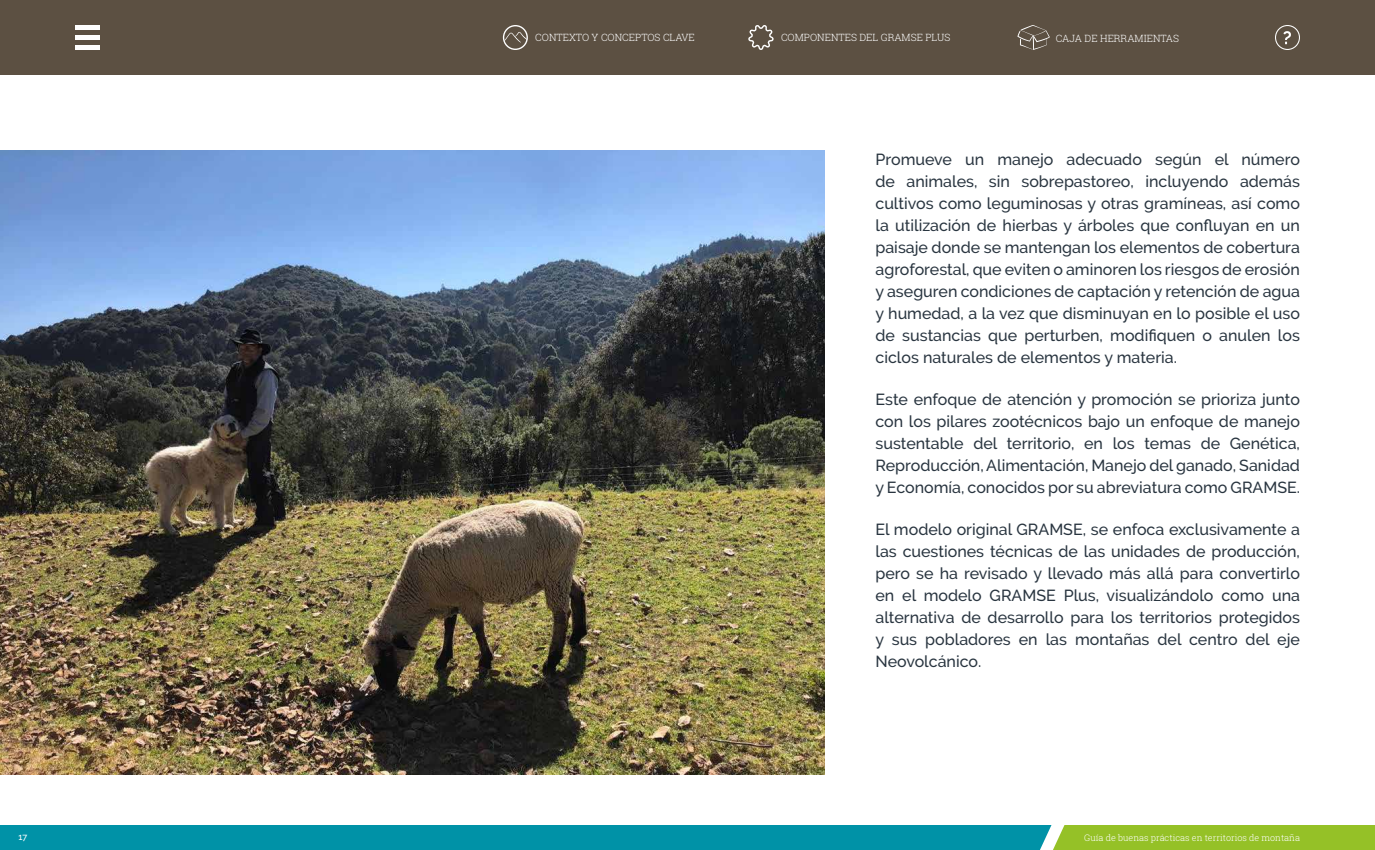
<style>
.page{position:relative;width:1375px;height:850px;background:#fff}
.page>*{position:absolute;margin:0;border:0;box-sizing:border-box;transform-origin:0 0}
.t1{font:500 16px/22px "Raleway";color:#293540;text-align:justify}
.t2{font:300 10px "Roboto Slab";color:#fff}
.t3{font:300 9px "Roboto Slab";color:#fff}
.t4{font:500 9px "Raleway";color:#fff}
</style>
<div class="page">
<div style="left:0;top:0;width:1375px;height:75px;background:#5c5042"></div>
<div style="left:75px;top:25px;width:25px;height:5px;background:#fff"></div>
<div style="left:75px;top:35px;width:25px;height:5px;background:#fff"></div>
<div style="left:75px;top:45px;width:25px;height:5px;background:#fff"></div>
<div style="left:1275px;top:25px;width:25px;height:25px;border:1px solid #fff;border-radius:50%"></div>
<svg style="left:1283px;top:31px;width:8px;height:13px"></svg>
<svg style="left:748px;top:25px;width:26px;height:25px"></svg>
<div style="left:503px;top:25px;width:25px;height:25px;border:1px solid #fff;border-radius:50%"></div>
<svg style="left:504px;top:32px;width:24px;height:11px"></svg>
<svg style="left:1017px;top:25px;width:33px;height:25px"></svg>
<div style="left:0;top:825px;width:1375px;height:25px;background:#0092a7"></div>
<div style="left:1052px;top:825px;width:323px;height:25px;background:#95c127"></div>
<svg style="left:1040px;top:825px;width:24px;height:25px"></svg>
<img style="left:0;top:150px;width:825px;height:625px">
<p class="t2" style="left:535px;top:31px;width:161px">CONTEXTO Y CONCEPTOS CLAVE</p>
<p class="t2" style="left:781px;top:30px;width:171px">COMPONENTES DEL GRAMSE PLUS</p>
<p class="t2" style="left:1056px;top:31px;width:125px">CAJA DE HERRAMIENTAS</p>
<p class="t1" style="left:876px;top:148px;width:426px">Promueve un manejo adecuado según el número de animales, sin sobrepastoreo, incluyendo además cultivos como leguminosas y otras gramíneas, así como la utilización de hierbas y árboles que confluyan en un paisaje donde se mantengan los elementos de cobertura agroforestal, que eviten o aminoren los riesgos de erosión y aseguren condiciones de captación y retención de agua y humedad, a la vez que disminuyan en lo posible el uso de sustancias que perturben, modifiquen o anulen los ciclos naturales de elementos y materia.</p>
<p class="t1" style="left:876px;top:388px;width:426px">Este enfoque de atención y promoción se prioriza junto con los pilares zootécnicos bajo un enfoque de manejo sustentable del territorio, en los temas de Genética, Reproducción, Alimentación, Manejo del ganado, Sanidad y Economía, conocidos por su abreviatura como GRAMSE.</p>
<p class="t1" style="left:876px;top:518px;width:426px">El modelo original GRAMSE, se enfoca exclusivamente a las cuestiones técnicas de las unidades de producción, pero se ha revisado y llevado más allá para convertirlo en el modelo GRAMSE Plus, visualizándolo como una alternativa de desarrollo para los territorios protegidos y sus pobladores en las montañas del centro del eje Neovolcánico.</p>
<p class="t4" style="left:18px;top:832px;width:10px">17</p>
<p class="t3" style="left:1084px;top:832px;width:217px">Guía de buenas prácticas en territorios de montaña</p>
</div>
